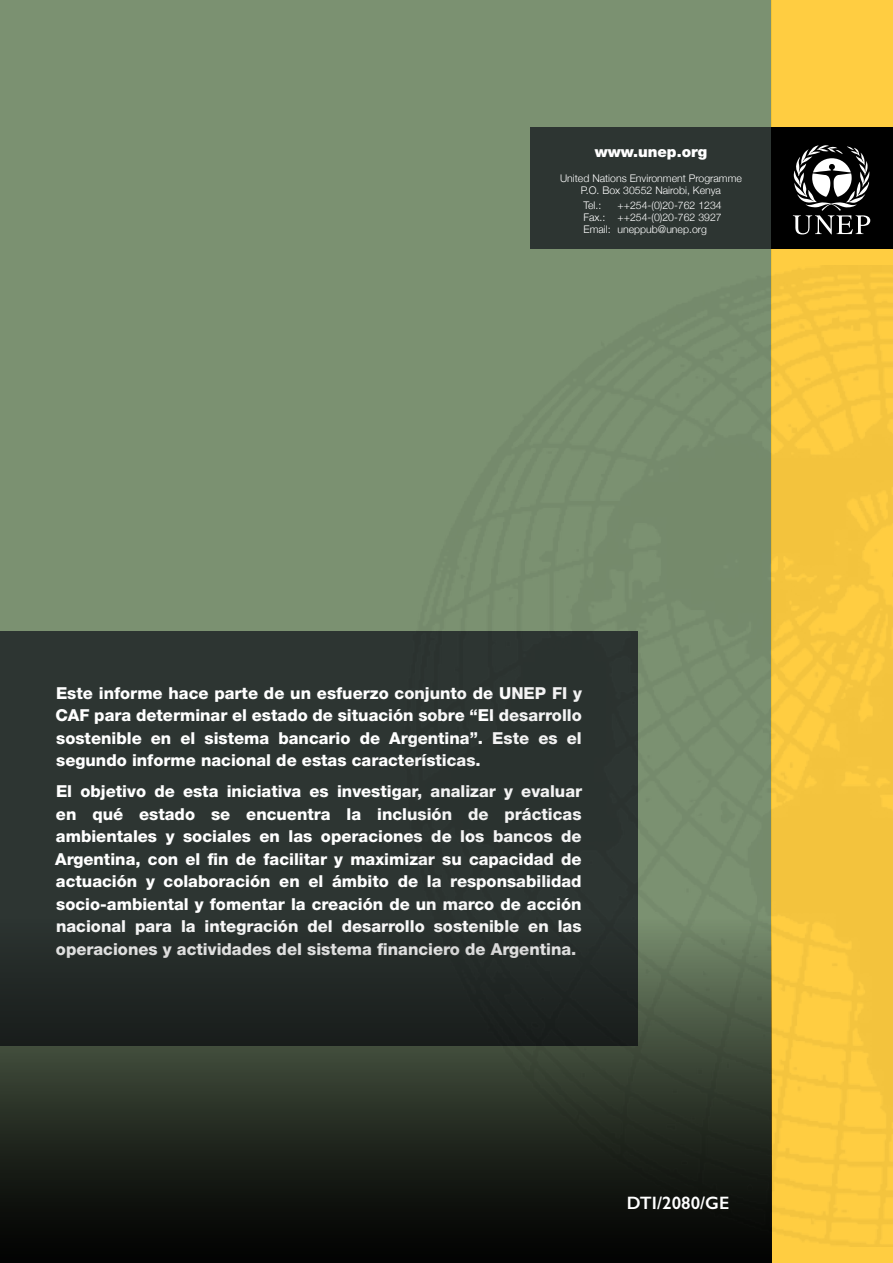
<style>
.page{position:relative;width:893px;height:1263px;background:#fff}
.page>*{position:absolute;margin:0;border:0;box-sizing:border-box;transform-origin:0 0}
.t1{font:600 18px "Gill Sans";color:#fff}
.t2{font:800 16.5px/22.5px "Helvetica Neue LT Std";color:#fff;text-align:justify}
.t3{font:900 15px "Helvetica Neue LT Std";color:#fff}
.t4{font:300 10.5px/12px "Helvetica Neue";color:#fff;text-align:center}
</style>
<div class="page">
<div style="left:0;top:0;width:772px;height:1263px;background:#7b9171"></div>
<div style="left:772px;top:0;width:121px;height:1263px;background:#ffcd41"></div>
<div style="left:0;top:631px;width:638px;height:415px;background:#2d3532"></div>
<svg style="left:0;top:969px;width:772px;height:294px;background:#1c211b"></svg>
<img style="left:403px;top:266px;width:490px;height:980px">
<div style="left:530px;top:127px;width:242px;height:122px;background:#2d3532"></div>
<div style="left:772px;top:127px;width:121px;height:122px;background:#000"></div>
<svg style="left:793px;top:145px;width:77px;height:89px"></svg>
<p class="t3" style="left:595px;top:143px;width:114px">www.unep.org</p>
<p class="t4" style="left:560px;top:171px;width:183px">United Nations Environment Programme<br>P.O. Box 30552 Nairobi, Kenya</p>
<p class="t4" style="left:583px;top:198px;width:19px">Tel.:</p>
<p class="t4" style="left:583px;top:198px;width:140px;text-align:justify;text-indent:34px">++254-(0)20-762 1234<br>Fax.: ++254-(0)20-762 3927<br>Email: uneppub@unep.org</p>
<p class="t2" style="left:55px;top:681px;width:528px">Este informe hace parte de un esfuerzo conjunto de UNEP FI y CAF para determinar el estado de situación sobre “El desarrollo sostenible en el sistema bancario de Argentina”. Este es el segundo informe nacional de estas características.</p>
<p class="t2" style="left:55px;top:780px;width:529px">El objetivo de esta iniciativa es investigar, analizar y evaluar en qué estado se encuentra la inclusión de prácticas ambientales y sociales en las operaciones de los bancos de Argentina, con el fin de facilitar y maximizar su capacidad de actuación y colaboración en el ámbito de la responsabilidad socio-ambiental y fomentar la creación de un marco de acción nacional para la integración del desarrollo sostenible en las operaciones y actividades del sistema financiero de Argentina.</p>
<p class="t1" style="left:627px;top:1192px;width:104px">DTI/2080/GE</p>
</div>
